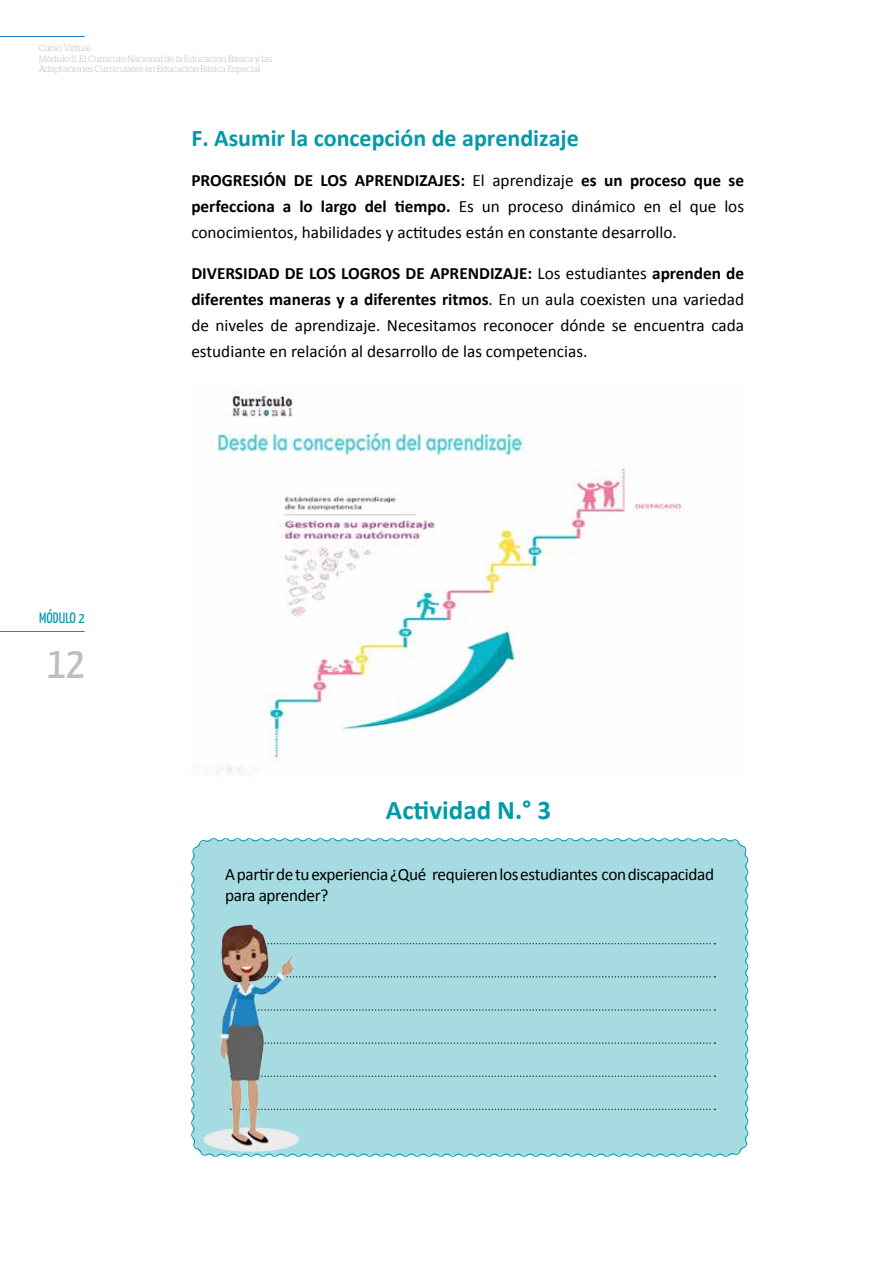
<style>
.page{position:relative;width:893px;height:1263px;background:#fff}
.page>*{position:absolute;margin:0;border:0;box-sizing:border-box;transform-origin:0 0}
.t1{font:45px "Yanone Kaffeesatz";color:#bcbec0}
.t2{font:700 27px "Calibri";color:#019aa8}
.t3{font:700 24px "Calibri";color:#009aa8}
.t4{font:17.25px/25.8px "Calibri";letter-spacing:-.01em;color:#000;text-align:justify}
.t5{font:15px "Yanone Kaffeesatz";color:#009aa8}
.t6{font:300 9px/10.5px "Stag";color:#bcbec0}
.s1{font-weight:700}
</style>
<div class="page">
<hr style="left:0;top:631px;width:85px;height:1px;background:#009aa8">
<hr style="left:0;top:36px;width:85px;height:1px;background:#1c75bc">
<div style="left:191px;top:838px;width:558px;height:319px;background:#a6dce1"></div>
<svg style="left:440px;top:943px;width:275px;height:1px"></svg>
<svg style="left:440px;top:1009px;width:275px;height:2px"></svg>
<svg style="left:440px;top:1042px;width:275px;height:2px"></svg>
<svg style="left:440px;top:1075px;width:275px;height:2px"></svg>
<svg style="left:440px;top:1109px;width:275px;height:1px"></svg>
<svg style="left:440px;top:976px;width:275px;height:1px"></svg>
<img style="left:191px;top:903px;width:249px;height:254px">
<img style="left:194px;top:391px;width:488px;height:384px">
<p class="t6" style="left:39px;top:43px;width:235px">Curso Virtual<br>Módulo II: El Currículo Nacional de la Educación Básica y las<br>Adaptaciones Curriculates en Educación Básica Especial</p>
<p class="t5" style="left:39px;top:608px;width:47px">MÓDULO 2</p>
<h1 class="t1" style="left:47px;top:635px;width:39px">12</h1>
<h3 class="t3" style="left:191px;top:121px;width:389px">F. Asumir la concepción de aprendizaje</h3>
<p class="t4" style="left:191px;top:167px;width:554px"><span class="s1">PROGRESIÓN DE LOS APRENDIZAJES:</span> El aprendizaje <span class="s1">es un proceso que se perfecciona a lo largo del tiempo.</span> Es un proceso dinámico en el que los conocimientos, habilidades y actitudes están en constante desarrollo.</p>
<p class="t4" style="left:191px;top:260px;width:554px"><span class="s1">DIVERSIDAD DE LOS LOGROS DE APRENDIZAJE:</span> Los estudiantes <span class="s1">aprenden de diferentes maneras y a diferentes ritmos</span>. En un aula coexisten una variedad de niveles de aprendizaje. Necesitamos reconocer dónde se encuentra cada estudiante en relación al desarrollo de las competencias.</p>
<h2 class="t2" style="left:386px;top:791px;width:167px">Actividad N.° 3</h2>
<p class="t4" style="left:225px;top:863px;width:490px;line-height:21px">A partir de tu experiencia ¿Qué requieren los estudiantes con discapacidad para aprender?</p>
</div>
